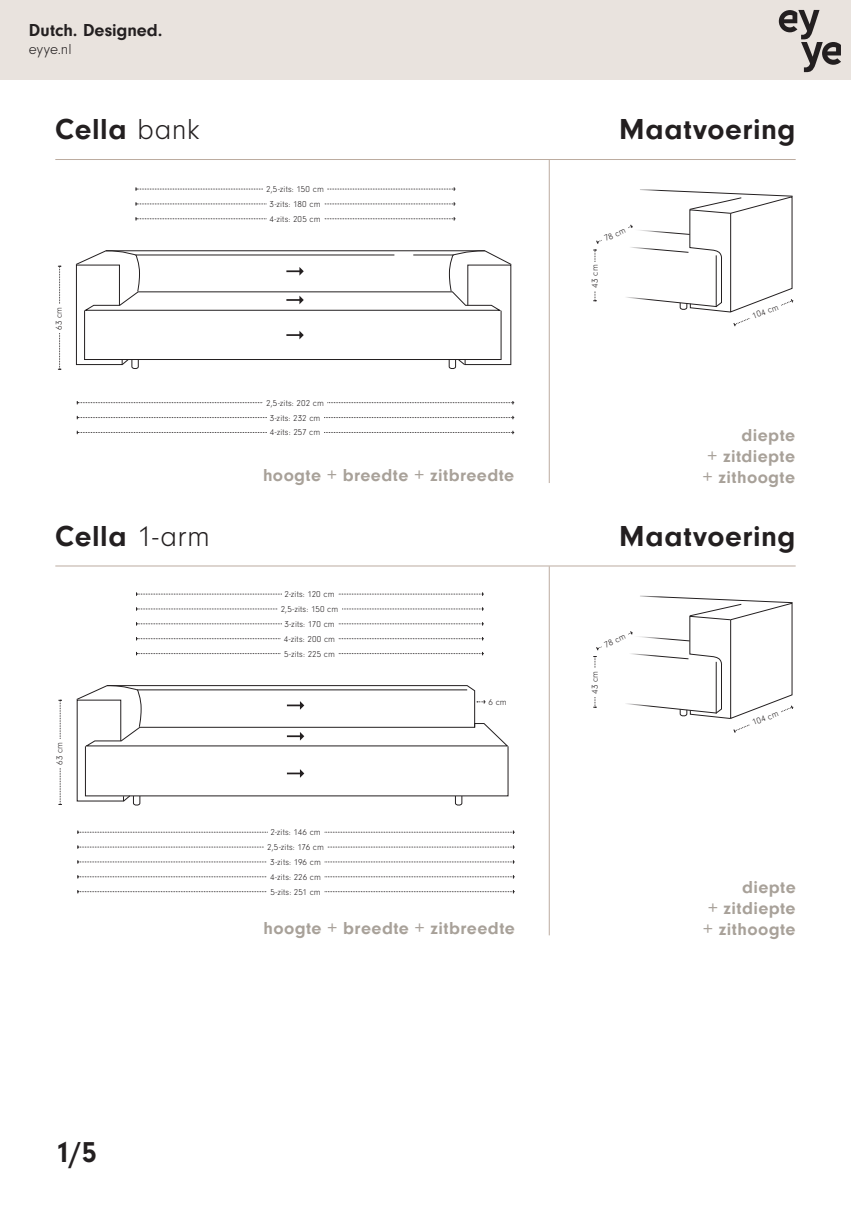
<style>
.page{position:relative;width:851px;height:1212px;background:#fff}
.page>*{position:absolute;margin:0;border:0;box-sizing:border-box;transform-origin:0 0}
.t1{font:700 30px "Neuzeit Gro";letter-spacing:.02em;color:#231f20}
.t2{font:700 18px "Neuzeit Gro";letter-spacing:.025em;color:#a8a199}
.t3{font:700 18px "Neuzeit Gro";color:#231f20}
.t4{font:300 15px "Neuzeit Gro";letter-spacing:-.005em;color:#231f20}
.t5{font:300 9px "Neuzeit Gro";letter-spacing:.015em;color:#231f20}
.s1{font-weight:300}
</style>
<div class="page">
<div style="left:0;top:0;width:850px;height:79px;background:#e9e3de"></div>
<svg style="left:778px;top:10px;width:62px;height:62px"></svg>
<hr style="left:55px;top:159px;width:740px;height:1px;background:#bcaca0">
<hr style="left:549px;top:159px;width:1px;height:324px;background:#bcaca0">
<svg style="left:58px;top:266px;width:3px;height:104px"></svg>
<div style="left:56px;top:304px;width:6px;height:28px;background:#fff"></div>
<svg style="left:77px;top:401px;width:437px;height:3px"></svg>
<div style="left:263px;top:400px;width:64px;height:6px;background:#fff"></div>
<svg style="left:77px;top:416px;width:437px;height:3px"></svg>
<div style="left:267px;top:415px;width:56px;height:6px;background:#fff"></div>
<svg style="left:77px;top:431px;width:437px;height:3px"></svg>
<div style="left:267px;top:429px;width:56px;height:6px;background:#fff"></div>
<svg style="left:136px;top:187px;width:319px;height:4px"></svg>
<div style="left:263px;top:186px;width:64px;height:6px;background:#fff"></div>
<svg style="left:136px;top:202px;width:319px;height:4px"></svg>
<div style="left:267px;top:201px;width:56px;height:6px;background:#fff"></div>
<svg style="left:136px;top:217px;width:319px;height:3px"></svg>
<div style="left:267px;top:216px;width:56px;height:6px;background:#fff"></div>
<svg style="left:75px;top:250px;width:437px;height:119px"></svg>
<svg style="left:593px;top:189px;width:200px;height:138px"></svg>
<div style="left:592px;top:262px;width:6px;height:29px;background:#fff"></div>
<hr style="left:55px;top:566px;width:740px;height:1px;background:#bcaca0">
<hr style="left:549px;top:566px;width:1px;height:369px;background:#bcaca0">
<svg style="left:593px;top:595px;width:200px;height:138px"></svg>
<div style="left:592px;top:668px;width:6px;height:29px;background:#fff"></div>
<svg style="left:77px;top:830px;width:437px;height:4px"></svg>
<svg style="left:136px;top:592px;width:347px;height:4px"></svg>
<div style="left:267px;top:829px;width:56px;height:6px;background:#fff"></div>
<div style="left:282px;top:591px;width:55px;height:6px;background:#fff"></div>
<svg style="left:77px;top:845px;width:437px;height:4px"></svg>
<svg style="left:136px;top:607px;width:347px;height:4px"></svg>
<div style="left:264px;top:844px;width:63px;height:6px;background:#fff"></div>
<div style="left:278px;top:606px;width:63px;height:6px;background:#fff"></div>
<svg style="left:77px;top:860px;width:437px;height:4px"></svg>
<svg style="left:136px;top:622px;width:347px;height:3px"></svg>
<div style="left:267px;top:859px;width:57px;height:6px;background:#fff"></div>
<div style="left:281px;top:621px;width:56px;height:6px;background:#fff"></div>
<svg style="left:77px;top:875px;width:437px;height:3px"></svg>
<svg style="left:136px;top:637px;width:347px;height:3px"></svg>
<div style="left:267px;top:874px;width:57px;height:6px;background:#fff"></div>
<div style="left:281px;top:636px;width:57px;height:6px;background:#fff"></div>
<svg style="left:77px;top:890px;width:437px;height:3px"></svg>
<svg style="left:136px;top:652px;width:347px;height:3px"></svg>
<div style="left:267px;top:889px;width:56px;height:6px;background:#fff"></div>
<div style="left:281px;top:651px;width:57px;height:6px;background:#fff"></div>
<svg style="left:58px;top:700px;width:4px;height:105px"></svg>
<div style="left:56px;top:739px;width:6px;height:28px;background:#fff"></div>
<svg style="left:76px;top:685px;width:433px;height:121px"></svg>
<div style="left:486px;top:699px;width:33px;height:6px;background:#fff"></div>
<p class="t3" style="left:29px;top:20px;width:135px">Dutch. Designed.</p>
<p class="t4" style="left:29px;top:42px;width:44px">eyye.nl</p>
<p class="t1" style="left:55px;top:112px;width:146px">Cella <span class="s1">bank</span></p>
<p class="t1" style="left:619px;top:112px;width:178px">Maatvoering</p>
<p class="t5" style="left:54px;top:330px;width:24px;rotate:-90deg">63 cm</p>
<p class="t5" style="left:266px;top:184px;width:59px">2,5-zits: 150 cm</p>
<p class="t5" style="left:269px;top:199px;width:52px">3-zits: 180 cm</p>
<p class="t5" style="left:269px;top:214px;width:52px">4-zits: 205 cm</p>
<p class="t5" style="left:266px;top:398px;width:59px">2,5-zits: 202 cm</p>
<p class="t5" style="left:270px;top:413px;width:52px">3-zits: 232 cm</p>
<p class="t5" style="left:270px;top:428px;width:52px">4-zits: 257 cm</p>
<p class="t2" style="left:263px;top:465px;width:253px">hoogte + breedte + zitbreedte</p>
<p class="t5" style="left:602px;top:234px;width:24px;rotate:-25deg">78 cm</p>
<p class="t5" style="left:590px;top:288px;width:25px;rotate:-90deg">43 cm</p>
<p class="t5" style="left:750px;top:311px;width:29px;rotate:-20deg">104 cm</p>
<p class="t2" style="left:741px;top:425px;width:55px">diepte</p>
<p class="t2" style="left:707px;top:446px;width:89px">+ zitdiepte</p>
<p class="t2" style="left:703px;top:467px;width:93px">+ zithoogte</p>
<p class="t1" style="left:55px;top:519px;width:156px">Cella <span class="s1">1-arm</span></p>
<p class="t1" style="left:619px;top:519px;width:178px">Maatvoering</p>
<p class="t5" style="left:284px;top:589px;width:52px">2-zits: 120 cm</p>
<p class="t5" style="left:281px;top:604px;width:59px">2,5-zits: 150 cm</p>
<p class="t5" style="left:55px;top:765px;width:24px;rotate:-90deg">63 cm</p>
<p class="t1" style="left:55px;top:1135px;width:43px">1/5</p>
<p class="t5" style="left:284px;top:619px;width:52px">3-zits: 170 cm</p>
<p class="t5" style="left:284px;top:634px;width:53px">4-zits: 200 cm</p>
<p class="t5" style="left:284px;top:649px;width:52px">5-zits: 225 cm</p>
<p class="t5" style="left:270px;top:827px;width:52px">2-zits: 146 cm</p>
<p class="t5" style="left:267px;top:842px;width:58px">2,5-zits: 176 cm</p>
<p class="t5" style="left:270px;top:857px;width:52px">3-zits: 196 cm</p>
<p class="t5" style="left:270px;top:872px;width:52px">4-zits: 226 cm</p>
<p class="t5" style="left:270px;top:887px;width:52px">5-zits: 251 cm</p>
<p class="t5" style="left:488px;top:697px;width:20px">6 cm</p>
<p class="t2" style="left:263px;top:918px;width:253px">hoogte + breedte + zitbreedte</p>
<p class="t5" style="left:602px;top:641px;width:24px;rotate:-25deg">78 cm</p>
<p class="t5" style="left:590px;top:694px;width:25px;rotate:-90deg">43 cm</p>
<p class="t5" style="left:750px;top:718px;width:29px;rotate:-20deg">104 cm</p>
<p class="t2" style="left:742px;top:877px;width:55px">diepte</p>
<p class="t2" style="left:708px;top:898px;width:89px">+ zitdiepte</p>
<p class="t2" style="left:703px;top:919px;width:93px">+ zithoogte</p>
</div>
